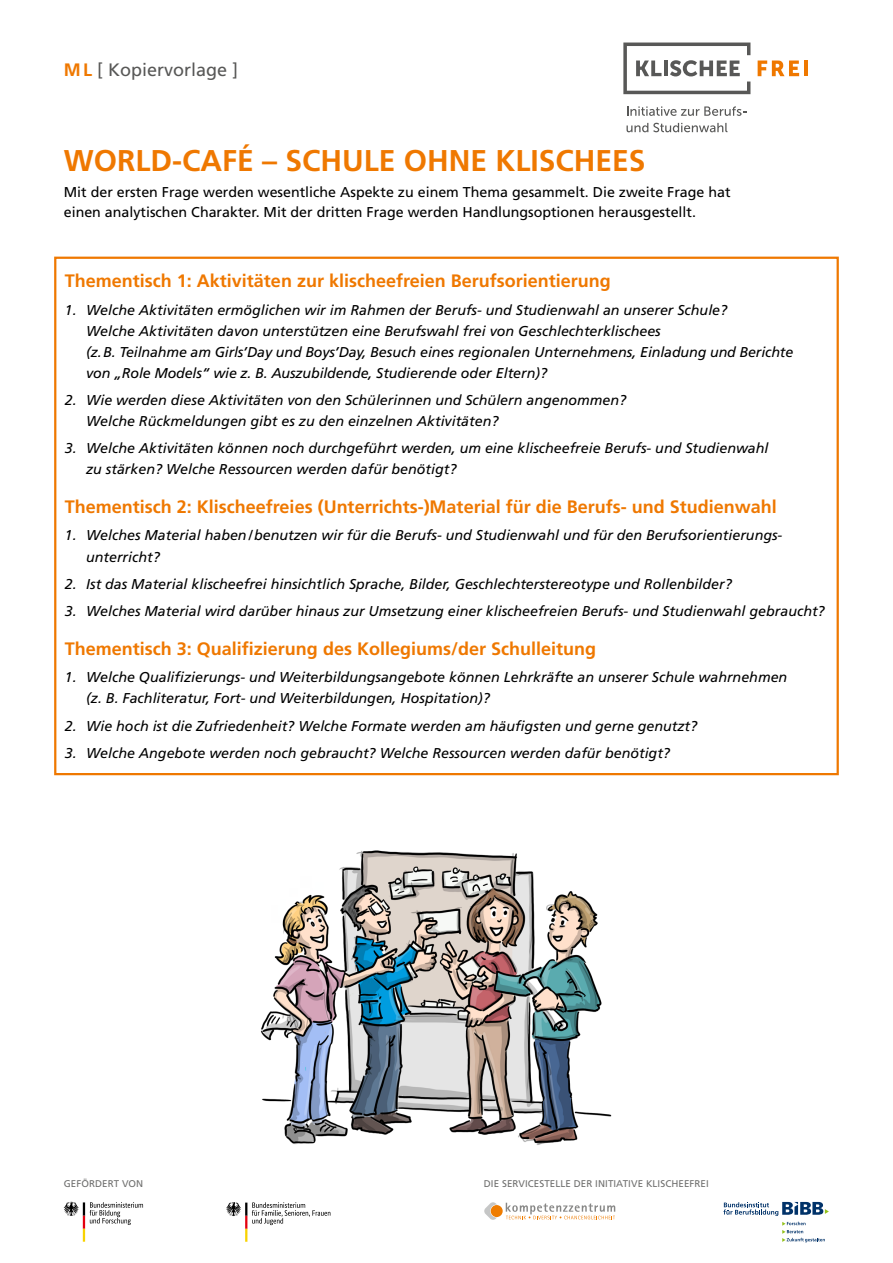
<style>
.page{position:relative;width:893px;height:1263px;background:#fff}
.page>*{position:absolute;margin:0;border:0;box-sizing:border-box;transform-origin:0 0}
.Head_ohneZR{font:700 30px "Frutiger";color:#ef7800}
.Kasten_Head{font:700 18px "Frutiger";color:#ef7800}
.Kapitel{font:18px "Frutiger";color:#585857}
.Kasten_Fließtext{font:italic 14.25px/21px "Frutiger";color:#000}
.Fließ_Rückseite{font:14.25px/19.5px "Frutiger";color:#000}
.t1{font:9.75px "Frutiger";letter-spacing:.01em;color:#6f6f6e}
.s1{font-weight:700;color:#ef7800}
</style>
<div class="page">
<svg style="left:64px;top:1202px;width:79px;height:40px"></svg>
<svg style="left:226px;top:1202px;width:104px;height:40px"></svg>
<svg style="left:484px;top:1202px;width:131px;height:18px"></svg>
<svg style="left:723px;top:1202px;width:106px;height:14px"></svg>
<svg style="left:782px;top:1222px;width:43px;height:20px"></svg>
<svg style="left:758px;top:61px;width:41px;height:15px"></svg>
<hr style="left:804px;top:61px;width:4px;height:15px;background:#ef7800">
<svg style="left:623px;top:43px;width:127px;height:51px"></svg>
<svg style="left:627px;top:106px;width:120px;height:10px"></svg>
<svg style="left:626px;top:123px;width:101px;height:9px"></svg>
<img style="left:261px;top:850px;width:351px;height:295px">
<p class="Kapitel" style="left:64px;top:59px;width:176px"><span class="s1">ML</span> [ Kopiervorlage ]</p>
<p class="Head_ohneZR" style="left:64px;top:143px;width:583px">WORLD-CAFÉ – SCHULE OHNE KLISCHEES</p>
<p class="Fließ_Rückseite" style="left:64px;top:183px;width:668px">Mit der ersten Frage werden wesentliche Aspekte zu einem Thema gesammelt. Die zweite Frage hat einen analytischen Charakter. Mit der dritten Frage werden Handlungsoptionen herausgestellt.</p>
<p class="Kasten_Head" style="left:65px;top:270px;width:547px">Thementisch 1: Aktivitäten zur klischeefreien Berufsorientierung</p>
<p class="Kasten_Fließtext" style="left:86px;top:299px;width:709px;text-indent:-21px">1. Welche Aktivitäten ermöglichen wir im Rahmen der Berufs- und Studienwahl an unserer Schule?<br>Welche Aktivitäten davon unterstützen eine Berufswahl frei von Geschlechterklischees<br>(z.B. Teilnahme am Girls’Day und Boys’Day, Besuch eines regionalen Unternehmens, Einladung und Berichte von „Role Models“ wie z. B. Auszubildende, Studierende oder Eltern)?</p>
<p class="Kasten_Fließtext" style="left:86px;top:390px;width:542px;text-indent:-21px">2. Wie werden diese Aktivitäten von den Schülerinnen und Schülern angenommen?<br>Welche Rückmeldungen gibt es zu den einzelnen Aktivitäten?</p>
<p class="Kasten_Fließtext" style="left:86px;top:438px;width:684px;text-indent:-21px">3. Welche Aktivitäten können noch durchgeführt werden, um eine klischeefreie Berufs- und Studienwahl zu stärken? Welche Ressourcen werden dafür benötigt?</p>
<p class="Kasten_Head" style="left:65px;top:496px;width:713px">Thementisch 2: Klischeefreies (Unterrichts-)Material für die Berufs- und Studienwahl</p>
<p class="Kasten_Fließtext" style="left:86px;top:525px;width:697px;text-indent:-21px">1. Welches Material haben/benutzen wir für die Berufs- und Studienwahl und für den Berufsorientierungs&shy;unterricht?</p>
<p class="Kasten_Fließtext" style="left:65px;top:573px;width:668px">2. Ist das Material klischeefrei hinsichtlich Sprache, Bilder, Geschlechterstereotype und Rollenbilder?</p>
<p class="Kasten_Fließtext" style="left:65px;top:601px;width:761px">3. Welches Material wird darüber hinaus zur Umsetzung einer klischeefreien Berufs- und Studienwahl gebraucht?</p>
<p class="Kasten_Head" style="left:65px;top:638px;width:533px">Thementisch 3: Qualifizierung des Kollegiums/der Schulleitung</p>
<p class="Kasten_Fließtext" style="left:86px;top:667px;width:703px;text-indent:-21px">1. Welche Qualifizierungs- und Weiterbildungsangebote können Lehrkräfte an unserer Schule wahrnehmen (z. B. Fachliteratur, Fort- und Weiterbildungen, Hospitation)?</p>
<p class="Kasten_Fließtext" style="left:65px;top:715px;width:634px">2. Wie hoch ist die Zufriedenheit? Welche Formate werden am häufigsten und gerne genutzt?</p>
<p class="Kasten_Fließtext" style="left:65px;top:743px;width:607px">3. Welche Angebote werden noch gebraucht? Welche Ressourcen werden dafür benötigt?</p>
<p class="t1" style="left:64px;top:1178px;width:81px">GEFÖRDERT VON</p>
<p class="t1" style="left:484px;top:1178px;width:227px">DIE SERVICESTELLE DER INITIATIVE KLISCHEEFREI</p>
</div>
